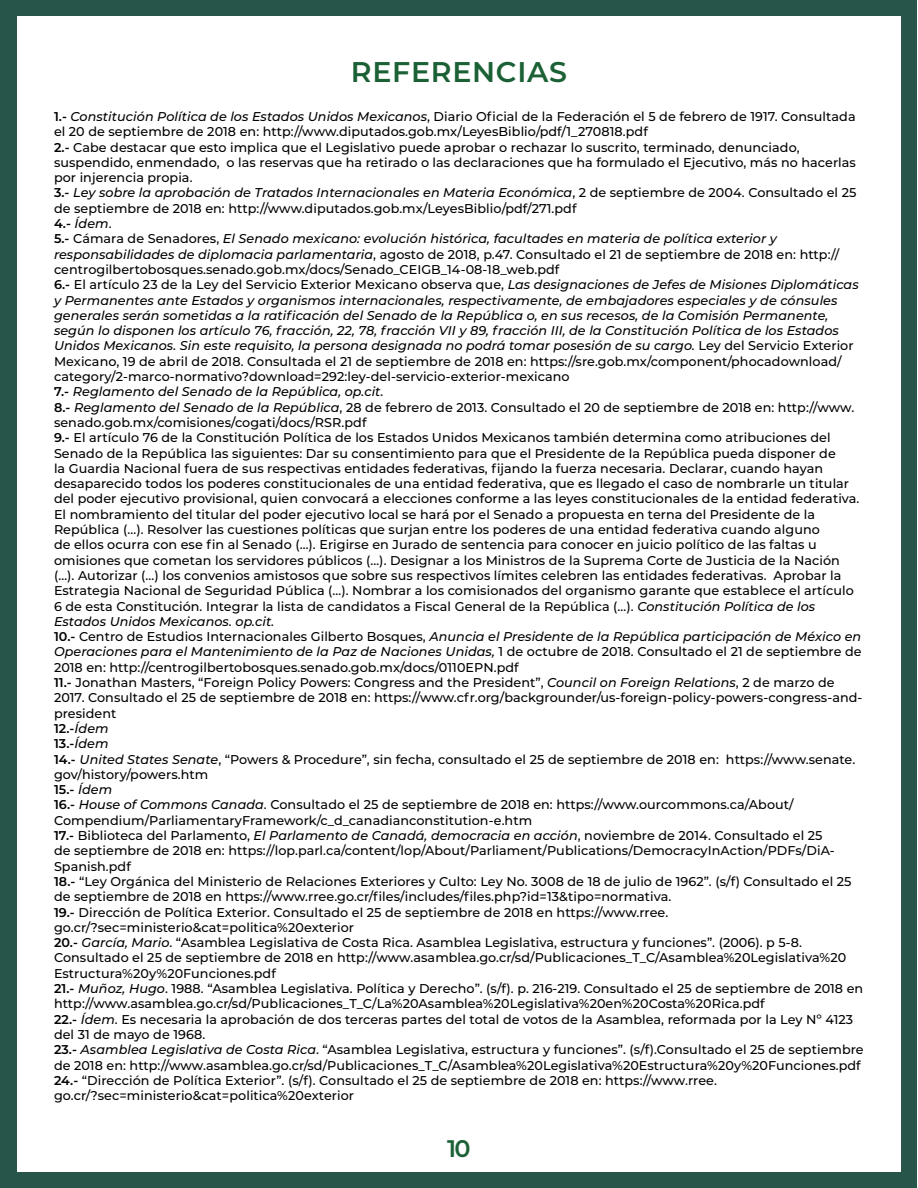
<style>
.page{position:relative;width:918px;height:1188px;background:#fff}
.page>*{position:absolute;margin:0;border:0;box-sizing:border-box;transform-origin:0 0}
.Titulo_Seccion{font:600 28.5px "Montserrat";letter-spacing:.025em;color:#1c6136}
.t1{font:600 24px "Montserrat";color:#1c6136}
.t2{font:500 12.75px/15.3px "Montserrat";letter-spacing:.005em;color:#000}
.t3{font:italic 500 12.75px/15.3px "Montserrat";letter-spacing:.005em;color:#000}
.t4{font:600 12.75px "Montserrat";color:#000}
.s1{font-weight:600}
.s2{font-style:italic}
.s3{font-weight:600;font-style:normal}
.s4{font-style:normal}
.s5{font-weight:500;font-style:italic}
</style>
<div class="page">
<div style="left:1px;top:0;width:916px;height:1187px;background:#27554a"></div>
<div style="left:17px;top:16px;width:884px;height:1155px;background:#fff"></div>
<p class="Titulo_Seccion" style="left:351px;top:52px;width:218px">REFERENCIAS</p>
<p class="t2" style="left:54px;top:108px;width:803px"><span class="s1">1.-</span> <span class="s2">Constitución Política de los Estados Unidos Mexicanos</span>, Diario Oficial de la Federación el 5 de febrero de 1917. Consultada el 20 de septiembre de 2018 en: http://www.diputados.gob.mx/LeyesBiblio/pdf/1_270818.pdf</p>
<p class="t2" style="left:54px;top:139px;width:804px"><span class="s1">2.-</span> Cabe destacar que esto implica que el Legislativo puede aprobar o rechazar lo suscrito, terminado, denunciado, suspendido, enmendado, o las reservas que ha retirado o las declaraciones que ha formulado el Ejecutivo, más no hacerlas por injerencia propia.</p>
<p class="t2" style="left:54px;top:185px;width:804px"><span class="s1">3.-</span> <span class="s2">Ley sobre la aprobación de Tratados Internacionales en Materia Económica</span>, 2 de septiembre de 2004. Consultado el 25 de septiembre de 2018 en: http://www.diputados.gob.mx/LeyesBiblio/pdf/271.pdf</p>
<p class="t3" style="left:54px;top:215px;width:59px"><span class="s3">4.-</span> Ídem<span class="s4">.</span></p>
<p class="t2" style="left:54px;top:231px;width:787px"><span class="s1">5.-</span> Cámara de Senadores, <span class="s2">El Senado mexicano: evolución histórica, facultades en materia de política exterior y responsabilidades de diplomacia parlamentaria</span>, agosto de 2018, p.47. Consultado el 21 de septiembre de 2018 en: http:// centrogilbertobosques.senado.gob.mx/docs/Senado_CEIGB_14-08-18_web.pdf</p>
<p class="t3" style="left:54px;top:277px;width:806px"><span class="s3">6.-</span> <span class="s4">El artículo 23 de la Ley del Servicio Exterior Mexicano observa que,</span> Las designaciones de Jefes de Misiones Diplomáticas y Permanentes ante Estados y organismos internacionales, respectivamente, de embajadores especiales y de cónsules generales serán sometidas a la ratificación del Senado de la República o, en sus recesos, de la Comisión Permanente, según lo disponen los artículo 76, fracción, 22, 78, fracción VII y 89, fracción III, de la Constitución Política de los Estados Unidos Mexicanos. Sin este requisito, la persona designada no podrá tomar posesión de su cargo. <span class="s4">Ley del Servicio Exterior Mexicano, 19 de abril de 2018. Consultada el 21 de septiembre de 2018 en: https://sre.gob.mx/component/phocadownload/ category/2-marco-normativo?download=292:ley-del-servicio-exterior-mexicano</span></p>
<p class="t3" style="left:54px;top:384px;width:331px"><span class="s3">7.-</span> Reglamento del Senado de la República, op.cit.</p>
<p class="t2" style="left:54px;top:399px;width:802px"><span class="s1">8.-</span> <span class="s2">Reglamento del Senado de la República</span>, 28 de febrero de 2013. Consultado el 20 de septiembre de 2018 en: http://www. senado.gob.mx/comisiones/cogati/docs/RSR.pdf</p>
<p class="t2" style="left:54px;top:430px;width:807px"><span class="s1">9.-</span> El artículo 76 de la Constitución Política de los Estados Unidos Mexicanos también determina como atribuciones del Senado de la República las siguientes: Dar su consentimiento para que el Presidente de la República pueda disponer de<br>la Guardia Nacional fuera de sus respectivas entidades federativas, fijando la fuerza necesaria. Declarar, cuando hayan desaparecido todos los poderes constitucionales de una entidad federativa, que es llegado el caso de nombrarle un titular del poder ejecutivo provisional, quien convocará a elecciones conforme a las leyes constitucionales de la entidad federativa.<br>El nombramiento del titular del poder ejecutivo local se hará por el Senado a propuesta en terna del Presidente de la República (…). Resolver las cuestiones políticas que surjan entre los poderes de una entidad federativa cuando alguno<br>de ellos ocurra con ese fin al Senado (…). Erigirse en Jurado de sentencia para conocer en juicio político de las faltas u omisiones que cometan los servidores públicos (…). Designar a los Ministros de la Suprema Corte de Justicia de la Nación (…). Autorizar (…) los convenios amistosos que sobre sus respectivos límites celebren las entidades federativas. Aprobar la Estrategia Nacional de Seguridad Pública (…). Nombrar a los comisionados del organismo garante que establece el artículo 6 de esta Constitución. Integrar la lista de candidatos a Fiscal General de la República (…). <span class="s2">Constitución Política de los Estados Unidos Mexicanos. op.cit.</span></p>
<p class="t2" style="left:54px;top:628px;width:809px;text-align:justify"><span class="s1">10.-</span> Centro de Estudios Internacionales Gilberto Bosques, <span class="s2">Anuncia el Presidente de la República participación de México en Operaciones para el Mantenimiento de la Paz de Naciones Unidas,</span> 1 de octubre de 2018. Consultado el 21 de septiembre de 2018 en: http://centrogilbertobosques.senado.gob.mx/docs/0110EPN.pdf</p>
<p class="t2" style="left:54px;top:674px;width:810px"><span class="s1">11.-</span> Jonathan Masters, “Foreign Policy Powers: Congress and the President”, <span class="s2">Council on Foreign Relations</span>, 2 de marzo de<br>2017. Consultado el 25 de septiembre de 2018 en: https://www.cfr.org/backgrounder/us-foreign-policy-powers-congress-and&shy;president</p>
<p class="t4" style="left:54px;top:719px;width:56px">12.-<span class="s5">Ídem</span></p>
<p class="t4" style="left:54px;top:735px;width:56px">13.-<span class="s5">Ídem</span></p>
<p class="t2" style="left:54px;top:751px;width:803px"><span class="s1">14.-</span> <span class="s2">United States Senate</span>, “Powers &amp; Procedure”, sin fecha, consultado el 25 de septiembre de 2018 en: https://www.senate. gov/history/powers.htm</p>
<p class="t4" style="left:54px;top:781px;width:60px">15.- <span class="s5">Ídem</span></p>
<p class="t2" style="left:54px;top:797px;width:741px"><span class="s1">16.-</span> <span class="s2">House of Commons Canada</span>. Consultado el 25 de septiembre de 2018 en: https://www.ourcommons.ca/About/<br>Compendium/ParliamentaryFramework/c_d_canadianconstitution-e.htm</p>
<p class="t2" style="left:54px;top:827px;width:782px"><span class="s1">17.-</span> Biblioteca del Parlamento, <span class="s2">El Parlamento de Canadá, democracia en acción</span>, noviembre de 2014. Consultado el 25 de septiembre de 2018 en: https://lop.parl.ca/content/lop/About/Parliament/Publications/DemocracyInAction/PDFs/DiA-<br>Spanish.pdf</p>
<p class="t2" style="left:54px;top:873px;width:799px"><span class="s1">18.-</span> “Ley Orgánica del Ministerio de Relaciones Exteriores y Culto: Ley No. 3008 de 18 de julio de 1962”. (s/f) Consultado el 25 de septiembre de 2018 en https://www.rree.go.cr/files/includes/files.php?id=13&amp;tipo=normativa.</p>
<p class="t2" style="left:54px;top:904px;width:616px"><span class="s1">19.-</span> Dirección de Política Exterior. Consultado el 25 de septiembre de 2018 en https://www.rree. go.cr/?sec=ministerio&amp;cat=politica%20exterior</p>
<p class="t2" style="left:54px;top:934px;width:794px"><span class="s1">20.-</span> <span class="s2">García, Mario</span>. “Asamblea Legislativa de Costa Rica. Asamblea Legislativa, estructura y funciones”. (2006). p 5-8.<br>Consultado el 25 de septiembre de 2018 en http://www.asamblea.go.cr/sd/Publicaciones_T_C/Asamblea%20Legislativa%20<br>Estructura%20y%20Funciones.pdf</p>
<p class="t2" style="left:54px;top:980px;width:811px"><span class="s1">21.-</span> <span class="s2">Muñoz, Hugo</span>. 1988. “Asamblea Legislativa. Política y Derecho”. (s/f). p. 216-219. Consultado el 25 de septiembre de 2018 en http://www.asamblea.go.cr/sd/Publicaciones_T_C/La%20Asamblea%20Legislativa%20en%20Costa%20Rica.pdf</p>
<p class="t2" style="left:54px;top:1011px;width:801px"><span class="s1">22.-</span> <span class="s2">Ídem</span>. Es necesaria la aprobación de dos terceras partes del total de votos de la Asamblea, reformada por la Ley Nº 4123 del 31 de mayo de 1968.</p>
<p class="t2" style="left:54px;top:1042px;width:811px"><span class="s1">23.-</span> <span class="s2">Asamblea Legislativa de Costa Rica</span>. “Asamblea Legislativa, estructura y funciones”. (s/f).Consultado el 25 de septiembre de 2018 en: http://www.asamblea.go.cr/sd/Publicaciones_T_C/Asamblea%20Legislativa%20Estructura%20y%20Funciones.pdf</p>
<p class="t2" style="left:54px;top:1072px;width:664px"><span class="s1">24.-</span> “Dirección de Política Exterior”. (s/f). Consultado el 25 de septiembre de 2018 en: https://www.rree. go.cr/?sec=ministerio&amp;cat=politica%20exterior</p>
<h2 class="t1" style="left:447px;top:1132px;width:25px">10</h2>
</div>
